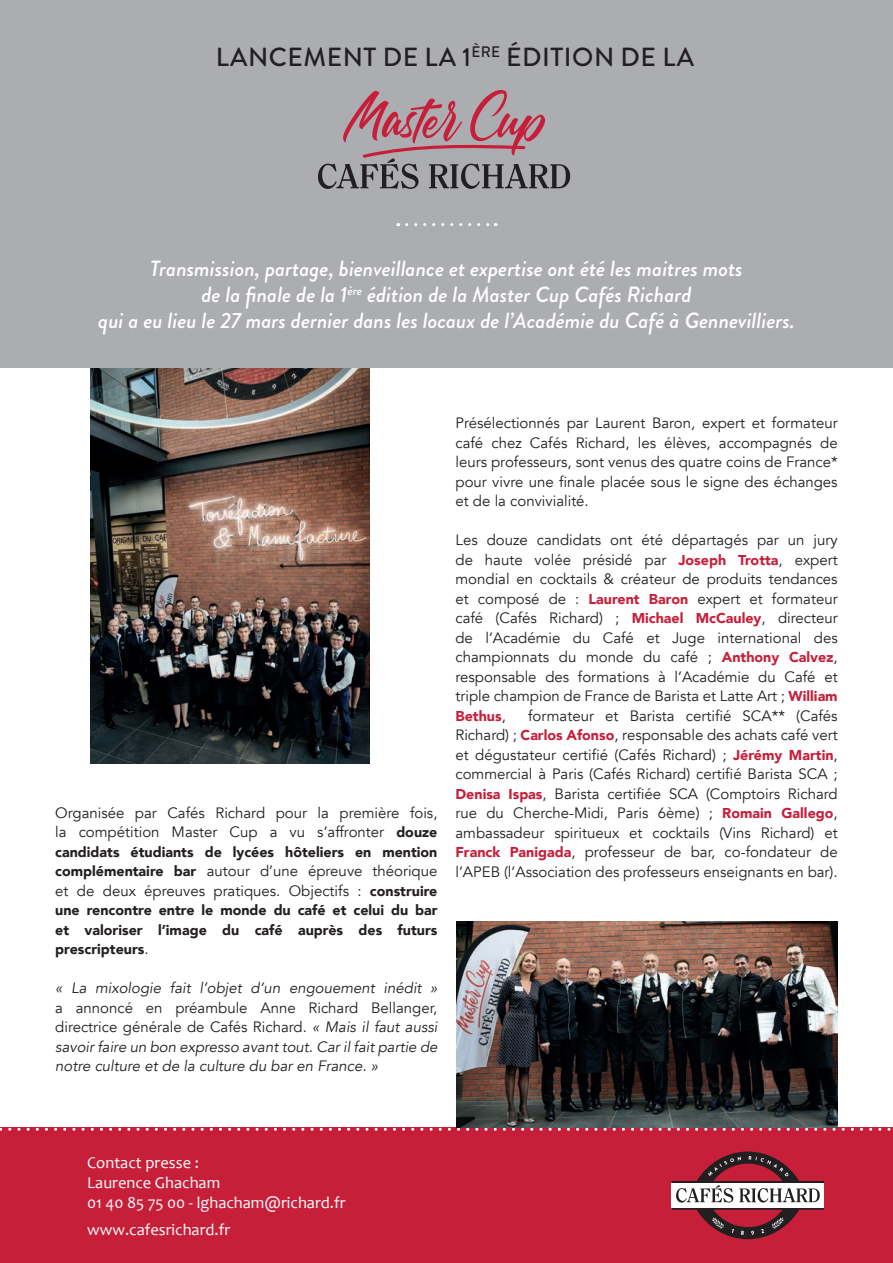
<style>
.page{position:relative;width:893px;height:1263px;background:#fff}
.page>*{position:absolute;margin:0;border:0;box-sizing:border-box;transform-origin:0 0}
.t1{font:82.65px "Carrington Demo";color:#c71f3a}
.t2{font:500 26.25px "Brandon Grotesque";letter-spacing:.02em;color:#231f20}
.t3{font:italic 500 21.9px/26.4px "Brandon Grotesque";color:#fff;text-align:center}
.t4{font:16.5px/19.8px "Candara";color:#fff}
.t5{font:15px/19.5px "Avenir";color:#231f20;text-align:justify}
.t6{font:italic 15px/19.5px "Avenir";color:#231f20;text-align:justify}
.t7{font:900 14.25px/19.5px "Avenir";color:#231f20;text-align:justify}
.t8{font:900 14.25px "Avenir";color:#c71f3a}
.s1{font-weight:900;font-size:14.25px}
.s2{font-weight:400;font-size:15px}
.s3{font-style:normal}
.s4{font-weight:900;font-size:14.25px;color:#c71f3a}
.s5{font-weight:400;font-size:15px;color:#231f20}
</style>
<div class="page">
<img style="left:90px;top:368px;width:280px;height:395px">
<div style="left:0;top:0;width:893px;height:368px;background:#acadb1"></div>
<svg style="left:407px;top:223px;width:89px;height:3px"></svg>
<div style="left:0;top:1128px;width:893px;height:135px;background:#c71f3a"></div>
<div style="left:672px;top:1183px;width:152px;height:25px;background:#fff"></div>
<svg style="left:672px;top:1208px;width:152px;height:31px"></svg>
<svg style="left:672px;top:1151px;width:152px;height:51px"></svg>
<svg style="left:318px;top:144px;width:252px;height:45px"></svg>
<svg style="left:0;top:1128px;width:891px;height:3px"></svg>
<img style="left:456px;top:922px;width:381px;height:206px">
<h2 class="t2" style="left:216px;top:39px;width:480px">LANCEMENT DE LA 1<sup>ÈRE</sup> ÉDITION DE LA</h2>
<h1 class="t1" style="left:348px;top:79px;width:197px">Master Cup</h1>
<h3 class="t3" style="left:98px;top:255px;width:698px">Transmission, partage, bienveillance et expertise ont été les maitres mots<br>de la finale de la 1<sup>ère</sup> édition de la Master Cup Cafés Richard<br>qui a eu lieu le 27 mars dernier dans les locaux de l’Académie du Café à Gennevilliers.</h3>
<p class="t5" style="left:55px;top:803px;width:384px">Organisée par Cafés Richard pour la première fois, la compétition Master Cup a vu s’affronter <span class="s1">douze</span></p>
<p class="t7" style="left:55px;top:841px;width:384px">candidats étudiants de lycées hôteliers en mention</p>
<p class="t5" style="left:55px;top:861px;width:384px"><span class="s1">complémentaire bar</span> autour d’une épreuve théorique et de deux épreuves pratiques. Objectifs : <span class="s1">construire</span></p>
<p class="t7" style="left:55px;top:900px;width:384px">une rencontre entre le monde du café et celui du bar et valoriser l’image du café auprès des futurs prescripteurs<span class="s2">.</span></p>
<p class="t6" style="left:55px;top:978px;width:384px">« La mixologie fait l’objet d’un engouement inédit »</p>
<p class="t6" style="left:55px;top:998px;width:384px"><span class="s3">a annoncé en préambule Anne Richard Bellanger, directrice générale de Cafés Richard.</span> « Mais il faut aussi savoir faire un bon expresso avant tout. Car il fait partie de notre culture et de la culture du bar en France. »</p>
<p class="t5" style="left:455px;top:413px;width:384px">Présélectionnés par Laurent Baron, expert et formateur café chez Cafés Richard, les élèves, accompagnés de leurs professeurs, sont venus des quatre coins de France* pour vivre une finale placée sous le signe des échanges et de la convivialité.</p>
<p class="t5" style="left:455px;top:530px;width:384px">Les douze candidats ont été départagés par un jury de haute volée présidé par <span class="s4">Joseph Trotta</span>, expert mondial en cocktails &amp; créateur de produits tendances et composé de : <span class="s4">Laurent Baron</span> expert et formateur café (Cafés Richard) ; <span class="s4">Michael McCauley</span>, directeur de l’Académie du Café et Juge international des championnats du monde du café ; <span class="s4">Anthony Calvez</span>, responsable des formations à l’Académie du Café et triple champion de France de Barista et Latte Art ; <span class="s4">William</span></p>
<p class="t8" style="left:455px;top:703px;width:52px">Bethus<span class="s5">,</span></p>
<p class="t5" style="left:455px;top:706px;width:384px;text-indent:73px">formateur et Barista certifié SCA** (Cafés Richard) ; <span class="s4">Carlos Afonso</span>, responsable des achats café vert et dégustateur certifié (Cafés Richard) ; <span class="s4">Jérémy Martin</span>, commercial à Paris (Cafés Richard) certifié Barista SCA ; <span class="s4">Denisa Ispas</span>, Barista certifiée SCA (Comptoirs Richard rue du Cherche-Midi, Paris 6ème) ; <span class="s4">Romain Gallego</span>, ambassadeur spiritueux et cocktails (Vins Richard) et <span class="s4">Franck Panigada</span>, professeur de bar, co-fondateur de l’APEB (l’Association des professeurs enseignants en bar).</p>
<p class="t4" style="left:87px;top:1153px;width:260px">Contact presse :<br>Laurence Ghacham<br>01 40 85 75 00 - lghacham@richard.fr</p>
<p class="t4" style="left:87px;top:1219px;width:145px">www.cafesrichard.fr</p>
</div>
